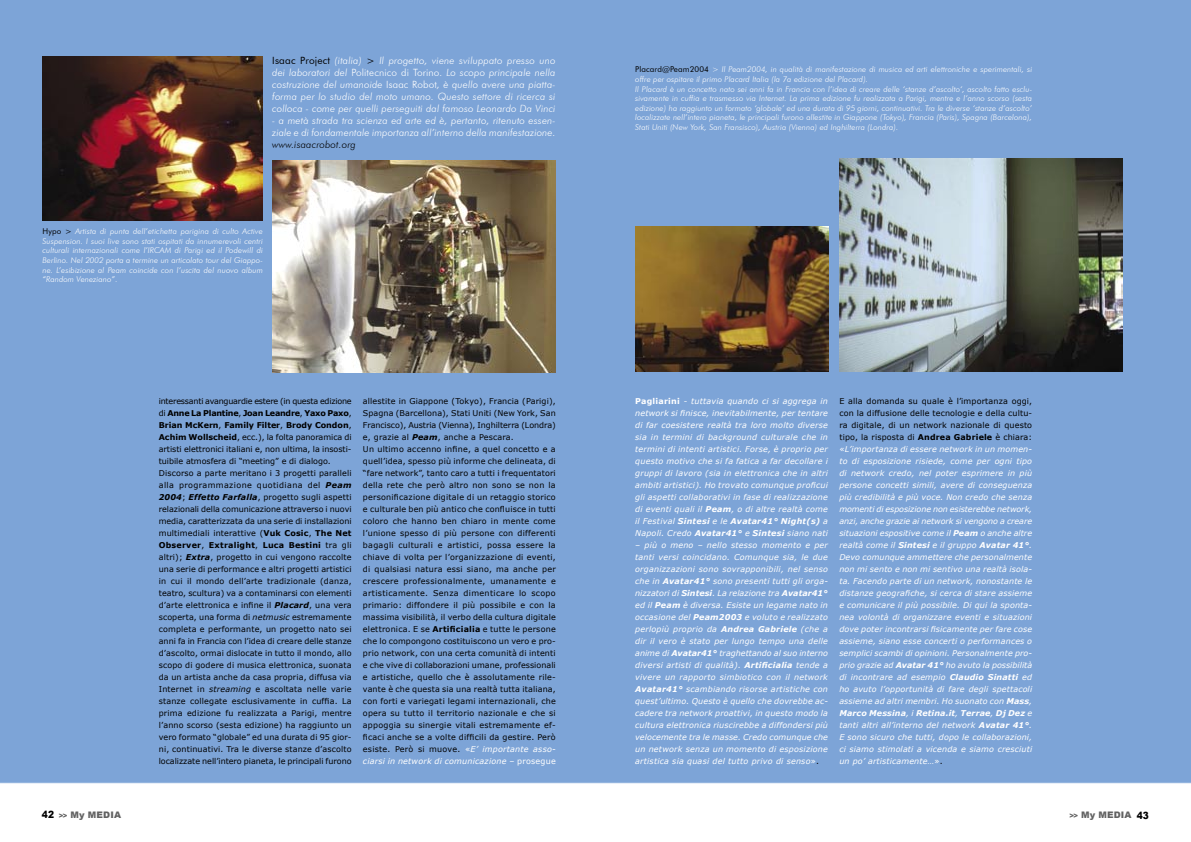
<style>
.page{position:relative;width:1191px;height:842px;background:#fff}
.page>*{position:absolute;margin:0;border:0;box-sizing:border-box;transform-origin:0 0}
.didascalia{font:italic 300 10px/12px "Futura BT";letter-spacing:.015em;color:#fff;text-align:justify}
.t1{font:900 9px "Arial";letter-spacing:.015em;color:#626262}
.Normale{font:8px/12px "Verdana";color:#000;text-align:justify}
.Normale-2{font:italic 8px/12px "Verdana";letter-spacing:.025em;color:#fff;text-align:justify}
.didascalia-2{font:italic 300 8px/9.6px "Futura BT";letter-spacing:.015em;color:#fff;text-align:justify}
.s1{font-weight:400;font-style:normal;color:#000}
.s2{font-style:normal}
.s3{color:#000}
.s4{font-weight:700}
.s5{font-weight:700;font-style:italic}
.s6{font-style:italic}
.s7{color:#fff}
.s8{font-style:italic;color:#fff}
.s9{font-weight:700;font-style:normal}
.s10{font-style:normal;color:#000}
.s11{font-weight:700;font-style:normal;color:#000}
.s12{font-size:10px;color:#000}
.s13{font-size:7px}
</style>
<div class="page">
<div style="left:0;top:0;width:1191px;height:783px;background:#7da4d7"></div>
<img style="left:272px;top:160px;width:284px;height:213px">
<img style="left:635px;top:227px;width:193px;height:144px">
<img style="left:839px;top:159px;width:283px;height:212px">
<img style="left:43px;top:57px;width:219px;height:164px">
<p class="didascalia" style="left:272px;top:55px;width:285px"><span class="s1">Isaac Project</span> (italia) <span class="s1">&gt;</span> Il progetto, viene sviluppato presso uno dei laboratori del <span class="s2">Politecnico di Torino</span>. Lo scopo principale nella costruzione del umanoide <span class="s2">Isaac Robot</span>, è quello avere una piatta&shy;forma per lo studio del moto umano. Questo settore di ricerca si colloca - come per quelli perseguiti dal famoso Leonardo Da Vinci</p>
<p class="didascalia" style="left:272px;top:115px;width:285px">- a metà strada tra scienza ed arte ed è, pertanto, ritenuto essen&shy;ziale e di fondamentale importanza all’interno della manifestazione. <span class="s3">www.isaacrobot.org</span></p>
<p class="didascalia-2" style="left:43px;top:226px;width:222px"><span class="s1">Hypo &gt;</span> Artista di punta dell’etichetta parigina di culto Active Suspension. I suoi live sono stati ospitati da innumerevoli centri culturali internazionali come l’IRCAM di Parigi ed il Podewill di Berlino. Nel 2002 porta a termine un articolato tour del Giappo&shy;ne. L’esibizione al Peam coincide con l’uscita del nuovo album “Random Veneziano”.</p>
<p class="Normale" style="left:159px;top:394px;width:194px">interessanti avanguardie estere (in questa edizione di <span class="s4">Anne La Plantine</span>, <span class="s4">Joan Leandre</span>, <span class="s4">Yaxo Paxo</span>, <span class="s4">Brian McKern</span>, <span class="s4">Family Filter</span>, <span class="s4">Brody Condon</span>, <span class="s4">Achim Wollscheid</span>, ecc.), la folta panoramica di artisti elettronici italiani e, non ultima, la insosti&shy;tuibile atmosfera di “meeting” e di dialogo.</p>
<p class="Normale" style="left:159px;top:466px;width:194px">Discorso a parte meritano i 3 progetti paralleli alla programmazione quotidiana del <span class="s5">Peam 2004</span>; <span class="s5">Effetto Farfalla</span>, progetto sugli aspetti relazionali della comunicazione attraverso i nuovi media, caratterizzata da una serie di installazioni multimediali interattive (<span class="s4">Vuk Cosic</span>, <span class="s4">The Net Observer</span>, <span class="s4">Extralight</span>, <span class="s4">Luca Bestini</span> tra gli altri); <span class="s5">Extra</span>, progetto in cui vengono raccolte una serie di performance e altri progetti artistici in cui il mondo dell’arte tradizionale (danza, teatro, scultura) va a contaminarsi con elementi d’arte elettronica e infine il <span class="s5">Placard</span>, una vera scoperta, una forma di <span class="s6">netmusic</span> estremamente completa e performante, un progetto nato sei anni fa in Francia con l’idea di creare delle stanze d’ascolto, ormai dislocate in tutto il mondo, allo scopo di godere di musica elettronica, suonata da un artista anche da casa propria, diffusa via Internet in <span class="s6">streaming</span> e ascoltata nelle varie stanze collegate esclusivamente in cuffia. La prima edizione fu realizzata a Parigi, mentre l’anno scorso (sesta edizione) ha raggiunto un vero formato “globale” ed una durata di 95 gior&shy;ni, continuativi. Tra le diverse stanze d’ascolto localizzate nell’intero pianeta, le principali furono</p>
<p class="Normale" style="left:363px;top:394px;width:194px">allestite in Giappone (Tokyo), Francia (Parigi), Spagna (Barcellona), Stati Uniti (New York, San Francisco), Austria (Vienna), Inghilterra (Londra) e, grazie al <span class="s5">Peam</span>, anche a Pescara.</p>
<p class="Normale" style="left:363px;top:442px;width:194px">Un ultimo accenno infine, a quel concetto e a quell’idea, spesso più informe che delineata, di “fare network”, tanto caro a tutti i frequentatori della rete che però altro non sono se non la personificazione digitale di un retaggio storico e culturale ben più antico che confluisce in tutti coloro che hanno ben chiaro in mente come l’unione spesso di più persone con differenti bagagli culturali e artistici, possa essere la chiave di volta per l’organizzazione di eventi, di qualsiasi natura essi siano, ma anche per crescere professionalmente, umanamente e artisticamente. Senza dimenticare lo scopo primario: diffondere il più possibile e con la massima visibilità, il verbo della cultura digitale elettronica. E se <span class="s4">Artificialia</span> e tutte le persone che lo compongono costituiscono un vero e pro&shy;prio network, con una certa comunità di intenti e che vive di collaborazioni umane, professionali e artistiche, quello che è assolutamente rile&shy;vante è che questa sia una realtà tutta italiana, con forti e variegati legami internazionali, che opera su tutto il territorio nazionale e che si appoggia su sinergie vitali estremamente ef&shy;ficaci anche se a volte difficili da gestire. Però esiste. Però si muove. <span class="s7">«</span><span class="s8">E’ importante asso&shy;ciarsi in network di comunicazione</span> <span class="s7">– prosegue</span></p>
<p class="didascalia-2" style="left:635px;top:65px;width:398px"><span class="s1">Placard@Peam2004</span> &gt; Il Peam2004, in qualità di manifestazione di musica ed arti elettroniche e sperimentali, si offre per ospitare il primo Placard Italia (la 7a edizione del Placard).</p>
<p class="didascalia-2" style="left:635px;top:84px;width:398px">Il Placard è un concetto nato sei anni fa in Francia con l’idea di creare delle ‘stanze d’ascolto‘, ascolto fatto esclu&shy;sivamente in cuffia e trasmesso via Internet. La prima edizione fu realizzata a Parigi, mentre e l’anno scorso (sesta edizione) ha raggiunto un formato ‘globale’ ed una durata di 95 giorni, continuativi. Tra le diverse ‘stanze d’ascolto’ localizzate nell’intero pianeta, le principali furono allestite in Giappone (Tokyo), Francia (Paris), Spagna (Barcelona), Stati Uniti (New York, San Fransisco), Austria (Vienna) ed Inghilterra (Londra).</p>
<p class="Normale-2" style="left:635px;top:395px;width:194px"><span class="s9">Pagliarini</span> <span class="s2">-</span> tuttavia quando ci si aggrega in network si finisce, inevitabilmente, per tentare di far coesistere realtà tra loro molto diverse sia in termini di background culturale che in termini di intenti artistici. Forse, è proprio per questo motivo che si fa fatica a far decollare i gruppi di lavoro (sia in elettronica che in altri ambiti artistici). Ho trovato comunque proficui gli aspetti collaborativi in fase di realizzazione di eventi quali il <span class="s4">Peam</span>, o di altre realtà come il Festival <span class="s4">Sintesi</span> e le <span class="s4">Avatar41° Night(s)</span> a Napoli. Credo <span class="s4">Avatar41°</span> e <span class="s4">Sintesi</span> siano nati</p>
<p class="Normale-2" style="left:635px;top:539px;width:194px">– più o meno – nello stesso momento e per tanti versi coincidano. Comunque sia, le due organizzazioni sono sovrapponibili, nel senso che in <span class="s4">Avatar41°</span> sono presenti tutti gli orga&shy;nizzatori di <span class="s4">Sintesi</span>. La relazione tra <span class="s4">Avatar41° </span>ed il <span class="s4">Peam</span> è diversa. Esiste un legame nato in occasione del <span class="s4">Peam2003</span> e voluto e realizzato perlopiù proprio da <span class="s4">Andrea Gabriele</span> (che a dir il vero è stato per lungo tempo una delle anime di <span class="s4">Avatar41°</span> traghettando al suo interno diversi artisti di qualità). <span class="s4">Artificialia</span> tende a vivere un rapporto simbiotico con il network <span class="s4">Avatar41°</span> scambiando risorse artistiche con quest’ultimo. Questo è quello che dovrebbe ac&shy;cadere tra network proattivi, in questo modo la cultura elettronica riuscirebbe a diffondersi più velocemente tra le masse. Credo comunque che un network senza un momento di esposizione artistica sia quasi del tutto privo di senso<span class="s2">»</span><span class="s10">.</span></p>
<p class="Normale-2" style="left:839px;top:395px;width:194px"><span class="s10">E alla domanda su quale è l’importanza oggi, con la diffusione delle tecnologie e della cultu&shy;ra digitale, di un network nazionale di questo tipo, la risposta di</span> <span class="s11">Andrea Gabriele</span> <span class="s10">è chiara: </span><span class="s2">«</span>L’importanza di essere network in un momen&shy;to di esposizione risiede, come per ogni tipo di network credo, nel poter esprimere in più persone concetti simili, avere di conseguenza più credibilità e più voce. Non credo che senza momenti di esposizione non esisterebbe network, anzi, anche grazie ai network si vengono a creare situazioni espositive come il <span class="s4">Peam</span> o anche altre realtà come il <span class="s4">Sintesi</span> e il gruppo <span class="s4">Avatar 41°</span>.<br>Devo comunque ammettere che personalmente non mi sento e non mi sentivo una realtà isola&shy;ta. Facendo parte di un network, nonostante le distanze geografiche, si cerca di stare assieme e comunicare il più possibile. Di qui la sponta&shy;nea volontà di organizzare eventi e situazioni dove poter incontrarsi fisicamente per fare cose assieme, siano esse concerti o performances o semplici scambi di opinioni. Personalmente pro&shy;prio grazie ad <span class="s4">Avatar 41°</span> ho avuto la possibilità di incontrare ad esempio <span class="s4">Claudio Sinatti</span> ed ho avuto l’opportunità di fare degli spettacoli assieme ad altri membri. Ho suonato con <span class="s4">Mass</span>, <span class="s4">Marco Messina</span>, i <span class="s4">Retina.it</span>, <span class="s4">Terrae</span>, <span class="s4">Dj Dez</span> e tanti altri all’interno del network <span class="s4">Avatar 41°</span>.<br>E sono sicuro che tutti, dopo le collaborazioni, ci siamo stimolati a vicenda e siamo cresciuti un po’ artisticamente…<span class="s2">»</span><span class="s10">.</span></p>
<p class="t1" style="left:42px;top:809px;width:80px"><span class="s12">42</span> <span class="s13">&gt;&gt;</span> My MEDIA</p>
<p class="t1" style="left:1069px;top:809px;width:81px"><span class="s13">&gt;&gt;</span> My MEDIA <span class="s12">43</span></p>
</div>
